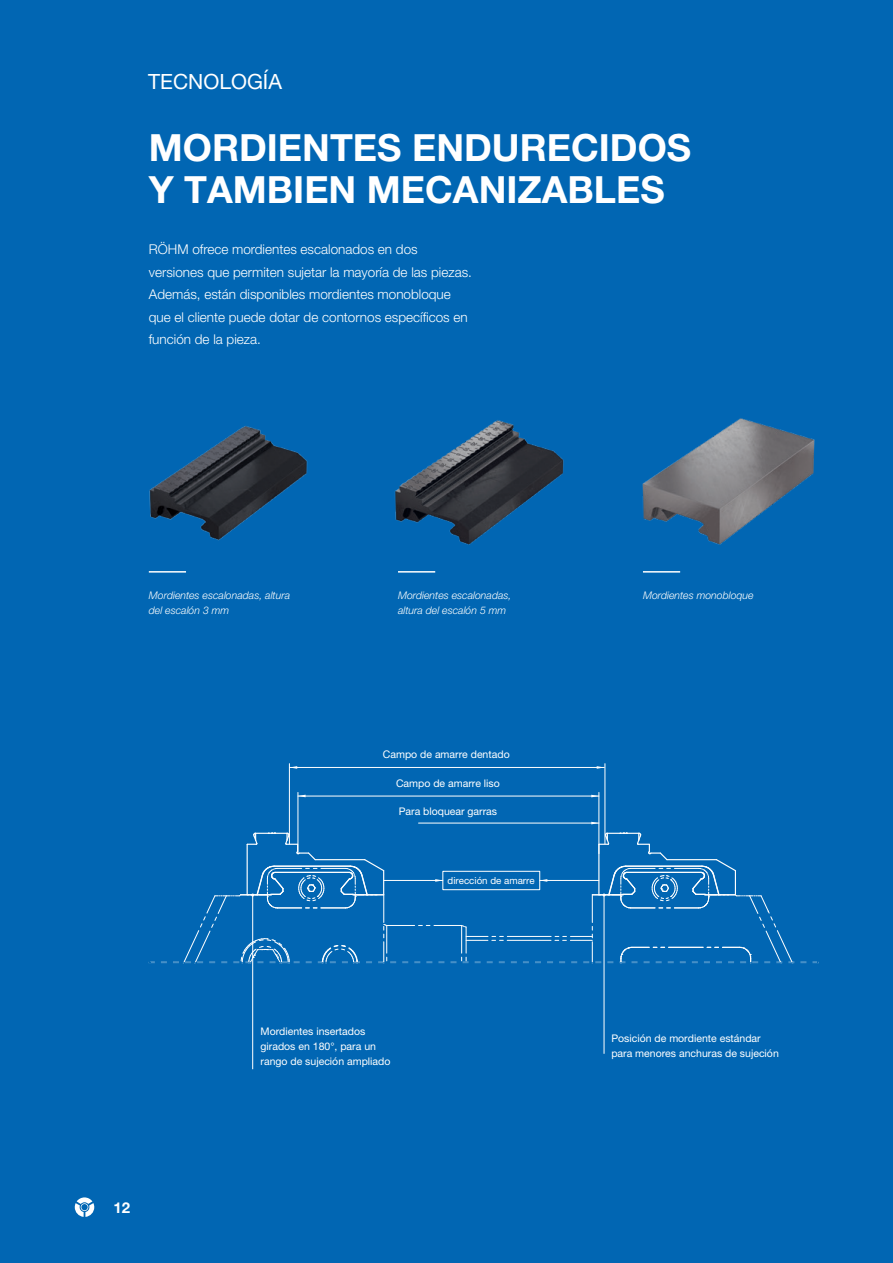
<style>
.page{position:relative;width:893px;height:1263px;background:#0166b3}
.page>*{position:absolute;margin:0;border:0;box-sizing:border-box;transform-origin:0 0}
.t1{font:700 37.5px/42px "Helvetica Neue LT Pro";color:#fff}
.t2{font:21px "Helvetica Neue LT Pro";color:#fff}
.t3{font:700 15px "Helvetica Neue LT Pro";color:#fff}
.t4{font:300 13.5px/22.5px "Helvetica Neue LT Pro";color:#fff}
.t5{font:10.5px/15px "Helvetica Neue LT Pro";color:#fff}
.t6{font:italic 300 10.5px/15px "Helvetica Neue LT Pro";color:#fff}
.t7{font:9.75px "Helvetica Neue LT Pro";color:#fff}
</style>
<div class="page">
<svg style="left:75px;top:1197px;width:19px;height:20px"></svg>
<img style="left:395px;top:420px;width:169px;height:125px">
<img style="left:149px;top:426px;width:159px;height:115px">
<img style="left:642px;top:418px;width:173px;height:127px">
<hr style="left:149px;top:571px;width:37px;height:2px;background:#fff">
<hr style="left:398px;top:571px;width:37px;height:2px;background:#fff">
<hr style="left:643px;top:571px;width:37px;height:2px;background:#fff">
<hr style="left:298px;top:792px;width:1px;height:62px;background:#fff">
<hr style="left:599px;top:792px;width:1px;height:62px;background:#fff">
<hr style="left:298px;top:796px;width:301px;height:1px;background:#fff">
<hr style="left:418px;top:823px;width:181px;height:1px;background:#fff">
<hr style="left:289px;top:764px;width:1px;height:80px;background:#fff">
<hr style="left:605px;top:764px;width:1px;height:80px;background:#fff">
<hr style="left:290px;top:767px;width:314px;height:1px;background:#fff">
<hr style="left:252px;top:895px;width:1px;height:174px;background:#fff">
<hr style="left:604px;top:895px;width:1px;height:159px;background:#fff">
<svg style="left:149px;top:832px;width:670px;height:132px"></svg>
<h2 class="t2" style="left:148px;top:69px;width:135px">TECNOLOGÍA</h2>
<h1 class="t1" style="left:149px;top:126px;width:544px">MORDIENTES ENDURECIDOS<br>Y TAMBIEN MECANIZABLES</h1>
<p class="t4" style="left:149px;top:238px;width:325px">RÖHM ofrece mordientes escalonados en dos versiones que permiten sujetar la mayoría de las piezas.<br>Además, están disponibles mordientes monobloque que el cliente puede dotar de contornos específicos en función de la pieza.</p>
<p class="t6" style="left:149px;top:588px;width:143px">Mordientes escalonadas, altura del escalón 3 mm</p>
<p class="t6" style="left:398px;top:588px;width:115px">Mordientes escalonadas, altura del escalón 5 mm</p>
<p class="t6" style="left:643px;top:588px;width:112px">Mordientes monobloque</p>
<p class="t5" style="left:383px;top:747px;width:128px">Campo de amarre dentado</p>
<p class="t5" style="left:396px;top:776px;width:105px">Campo de amarre liso</p>
<p class="t5" style="left:399px;top:804px;width:100px">Para bloquear garras</p>
<p class="t7" style="left:448px;top:875px;width:89px">dirección de amarre</p>
<p class="t3" style="left:114px;top:1198px;width:18px">12</p>
<p class="t5" style="left:261px;top:1023px;width:131px">Mordientes insertados girados en 180°, para un rango de sujeción ampliado</p>
<p class="t5" style="left:611px;top:1031px;width:169px">Posición de mordiente estándar para menores anchuras de sujeción</p>
</div>
